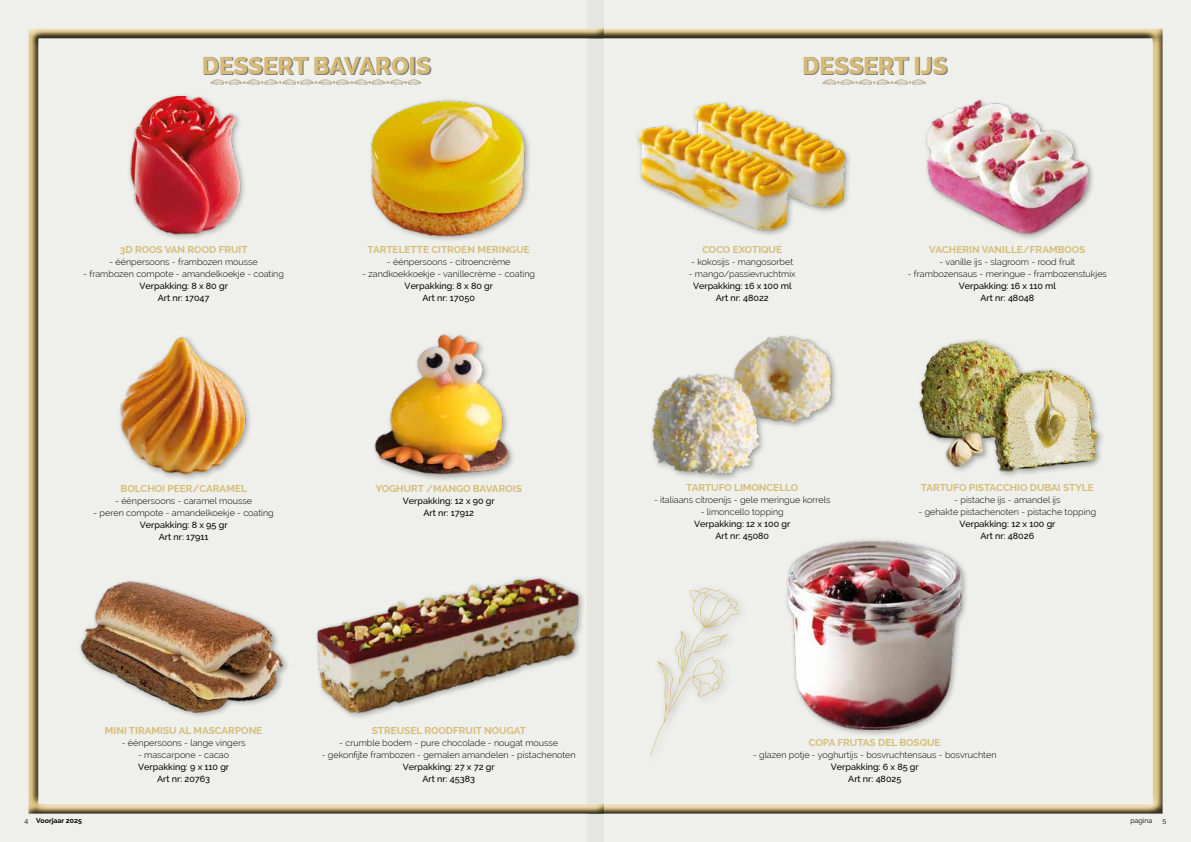
<style>
.page{position:relative;width:1191px;height:842px;background:#fff}
.page>*{position:absolute;margin:0;border:0;box-sizing:border-box;transform-origin:0 0}
.t1{font:800 24px "Raleway";color:#d6bc78}
.t2{font:700 10px "Raleway";color:#d6bc78}
.t3{font:300 9px "Raleway";color:#000}
.t4{font:500 9px/12px "Raleway";color:#000;text-align:center}
.t5{font:700 7px "Raleway";color:#000}
.t6{font:7px "Raleway";color:#000}
.s1{font-weight:400}
</style>
<div class="page">
<div style="left:587px;top:0;width:604px;height:842px;background:#eff0ec"></div>
<div style="left:586px;top:28px;width:576px;height:786px;background:#000;opacity:.75"></div>
<div style="left:0;top:0;width:604px;height:842px;background:#eff0ec"></div>
<div style="left:28px;top:28px;width:577px;height:786px;background:#000;opacity:.75"></div>
<div style="left:204px;top:57px;width:228px;height:18px;background:#000;opacity:.5"></div>
<div style="left:126px;top:92px;width:121px;height:149px;background:#eff0ec"></div>
<img style="left:122px;top:96px;width:122px;height:142px">
<div style="left:368px;top:97px;width:164px;height:146px;background:#000;opacity:.35"></div>
<img style="left:368px;top:96px;width:161px;height:142px">
<div style="left:117px;top:334px;width:136px;height:147px;background:#000;opacity:.35"></div>
<img style="left:116px;top:335px;width:134px;height:141px">
<div style="left:78px;top:578px;width:212px;height:141px;background:#eff0ec"></div>
<img style="left:80px;top:581px;width:207px;height:133px">
<div style="left:314px;top:575px;width:272px;height:145px;background:#eff0ec"></div>
<img style="left:316px;top:573px;width:265px;height:144px">
<div style="left:372px;top:331px;width:144px;height:151px;background:#000;opacity:.35"></div>
<img style="left:373px;top:335px;width:141px;height:141px">
<div style="left:211px;top:79px;width:210px;height:6px;background:#000;opacity:.5"></div>
<svg style="left:211px;top:79px;width:209px;height:5px"></svg>
<div style="left:804px;top:57px;width:144px;height:18px;background:#000;opacity:.5"></div>
<div style="left:784px;top:537px;width:185px;height:200px;background:#000;opacity:.35"></div>
<img style="left:788px;top:541px;width:173px;height:188px">
<div style="left:634px;top:100px;width:218px;height:138px;background:#000;opacity:.35"></div>
<img style="left:638px;top:101px;width:208px;height:133px">
<div style="left:923px;top:97px;width:172px;height:144px;background:#000;opacity:.35"></div>
<img style="left:924px;top:98px;width:166px;height:139px">
<div style="left:916px;top:337px;width:189px;height:142px;background:#eff0ec"></div>
<img style="left:913px;top:335px;width:188px;height:141px">
<div style="left:649px;top:333px;width:189px;height:149px;background:#000;opacity:.35"></div>
<img style="left:648px;top:335px;width:186px;height:141px">
<div style="left:645px;top:583px;width:104px;height:183px;background:#eff0ec"></div>
<svg style="left:649px;top:587px;width:91px;height:170px"></svg>
<div style="left:822px;top:79px;width:104px;height:6px;background:#000;opacity:.5"></div>
<svg style="left:822px;top:79px;width:103px;height:5px"></svg>
<h1 class="t1" style="left:202px;top:52px;width:230px">DESSERT BAVAROIS</h1>
<p class="t2" style="left:120px;top:244px;width:129px">3D ROOS VAN ROOD FRUIT</p>
<p class="t3" style="left:109px;top:257px;width:150px">- éénpersoons - frambozen mousse</p>
<p class="t3" style="left:83px;top:269px;width:202px">- frambozen compote - amandelkoekje - coating</p>
<p class="t4" style="left:139px;top:280px;width:90px">Verpakking: 8 x 80 gr<br>Art nr: 17047</p>
<p class="t2" style="left:121px;top:482px;width:128px">BOLCHOI PEER/CARAMEL</p>
<p class="t3" style="left:115px;top:495px;width:138px">- éénpersoons - caramel mousse</p>
<p class="t3" style="left:93px;top:507px;width:182px">- peren compote - amandelkoekje - coating</p>
<p class="t4" style="left:140px;top:518px;width:89px">Verpakking: 8 x 95 gr<br>Art nr: 17911</p>
<p class="t2" style="left:367px;top:244px;width:164px">TARTELETTE CITROEN MERINGUE</p>
<p class="t3" style="left:387px;top:257px;width:125px">- éénpersoons - citroencrème</p>
<p class="t3" style="left:362px;top:269px;width:174px">- zandkoekkoekje - vanillecrème - coating</p>
<p class="t4" style="left:404px;top:280px;width:90px">Verpakking: 8 x 80 gr<br>Art nr: 17050</p>
<p class="t2" style="left:376px;top:482px;width:148px">YOGHURT /MANGO BAVAROIS</p>
<p class="t4" style="left:403px;top:494px;width:93px">Verpakking: 12 x 90 gr<br>Art nr: 17912</p>
<p class="t2" style="left:105px;top:724px;width:159px">MINI TIRAMISU AL MASCARPONE</p>
<p class="t3" style="left:122px;top:737px;width:125px">- éénpersoons - lange vingers</p>
<p class="t3" style="left:138px;top:749px;width:92px">- mascarpone - cacao</p>
<p class="t4" style="left:138px;top:760px;width:93px">Verpakking: 9 x 110 gr<br>Art nr: 20763</p>
<p class="t2" style="left:372px;top:724px;width:156px">STREUSEL ROODFRUIT NOUGAT</p>
<p class="t3" style="left:339px;top:737px;width:220px">- crumble bodem - pure chocolade - nougat mousse</p>
<p class="t3" style="left:322px;top:749px;width:255px">- gekonfijte frambozen - gemalen amandelen - pistachenoten</p>
<p class="t4" style="left:403px;top:760px;width:93px">Verpakking: 27 x 72 gr<br>Art nr: 45383</p>
<h1 class="t1" style="left:802px;top:52px;width:147px">DESSERT IJS</h1>
<p class="t2" style="left:702px;top:244px;width:81px">COCO EXOTIQUE</p>
<p class="t3" style="left:691px;top:257px;width:103px">- kokosijs - mangosorbet</p>
<p class="t3" style="left:689px;top:269px;width:108px">- mango/passievruchtmix</p>
<p class="t4" style="left:693px;top:280px;width:100px">Verpakking: 16 x 100 ml<br>Art nr: 48022</p>
<p class="t2" style="left:929px;top:244px;width:158px">VACHERIN VANILLE/FRAMBOOS</p>
<p class="t3" style="left:939px;top:257px;width:137px">- vanille ijs - slagroom - rood fruit</p>
<p class="t3" style="left:907px;top:269px;width:201px">- frambozensaus - meringue - frambozenstukjes</p>
<p class="t4" style="left:959px;top:280px;width:99px">Verpakking: 16 x 110 ml<br>Art nr: 48048</p>
<p class="t2" style="left:686px;top:482px;width:113px">TARTUFO LIMONCELLO</p>
<p class="t3" style="left:654px;top:495px;width:178px">- italiaans citroenijs - gele meringue korrels</p>
<p class="t3" style="left:701px;top:507px;width:84px">- limoncello topping</p>
<p class="t4" style="left:694px;top:518px;width:98px">Verpakking: 12 x 100 gr<br>Art nr: 45080</p>
<p class="t2" style="left:921px;top:482px;width:174px">TARTUFO PISTACCHIO DUBAI STYLE</p>
<p class="t3" style="left:954px;top:495px;width:107px">- pistache ijs - amandel ijs</p>
<p class="t3" style="left:918px;top:507px;width:179px">- gehakte pistachenoten - pistache topping</p>
<p class="t4" style="left:959px;top:518px;width:98px">Verpakking: 12 x 100 gr<br>Art nr: 48026</p>
<p class="t2" style="left:809px;top:737px;width:133px">COPA FRUTAS DEL BOSQUE</p>
<p class="t3" style="left:753px;top:750px;width:245px">- glazen potje - yoghurtijs - bosvruchtensaus - bosvruchten</p>
<p class="t4" style="left:831px;top:761px;width:89px">Verpakking: 6 x 85 gr<br>Art nr: 48025</p>
<p class="t5" style="left:25px;top:816px;width:59px"><span class="s1">4</span> Voorjaar 2025</p>
<p class="t6" style="left:1130px;top:816px;width:23px">pagina</p>
<p class="t6" style="left:1162px;top:816px;width:5px">5</p>
</div>
